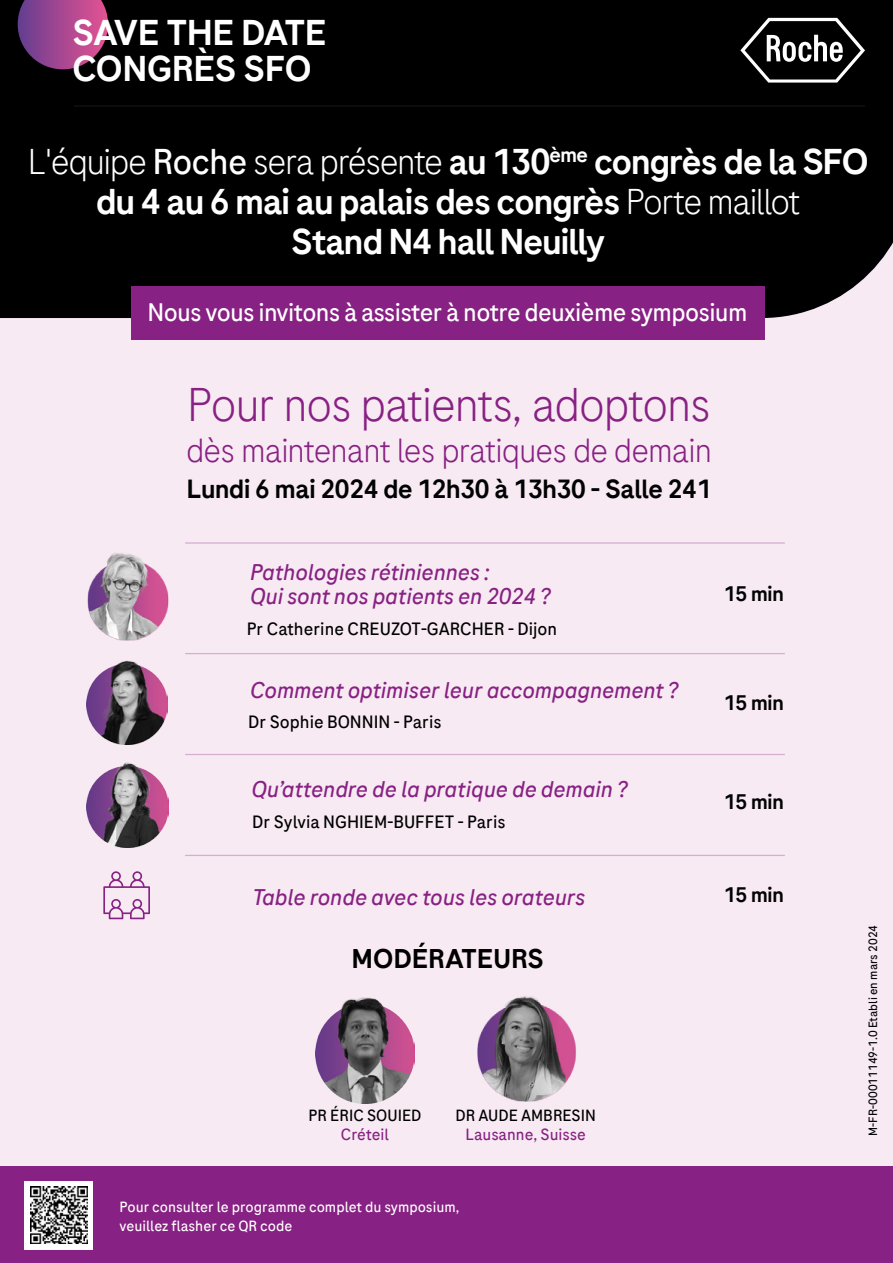
<style>
.page{position:relative;width:893px;height:1263px;background:#fff}
.page>*{position:absolute;margin:0;border:0;box-sizing:border-box;transform-origin:0 0}
.t1{font:300 47.1px "Roche Sans";letter-spacing:-.01em;color:#872183}
.t2{font:500 35.7px/39.9px "Roche Sans";letter-spacing:-.025em;color:#fff;text-align:center}
.t3{font:500 35.7px/35.7px "Roche Sans";color:#fff}
.t4{font:300 33.3px "Roche Sans";letter-spacing:-.01em;color:#872183}
.t5{font:500 27px "Roche Sans";letter-spacing:.01em;color:#000}
.t6{font:500 26.25px "Roche Sans";letter-spacing:-.01em;color:#010202}
.t7{font:25.2px "Roche Sans";letter-spacing:-.025em;color:#fff}
.t8{font:italic 22.65px/24.2px "Roche Sans";letter-spacing:-.01em;color:#872183}
.t9{font:500 21px "Roche Sans";letter-spacing:-.01em;color:#010202}
.t10{font:17.7px "Roche Sans";color:#000}
.t11{font:16.2px "Roche Sans";color:#000}
.t12{font:16.2px "Roche Sans";color:#872183}
.t13{font:14.7px/18.9px "Roche Sans";color:#fff}
.t14{font:12px "Roche Sans";color:#020304}
.s1{font-weight:300}
.s2{font-weight:400}
</style>
<div class="page">
<div style="left:0;top:169px;width:893px;height:1009px;background:#f8eaf3"></div>
<div style="left:0;top:0;width:893px;height:318px;background:#000"></div>
<svg style="left:740px;top:18px;width:125px;height:65px"></svg>
<div style="left:0;top:1166px;width:893px;height:97px;background:#872183"></div>
<div style="left:25px;top:1181px;width:68px;height:68px;background:#fff"></div>
<svg style="left:18px;top:0;width:90px;height:69px;background:#8d3c7b"></svg>
<hr style="left:74px;top:106px;width:791px;height:1px;background:#fff">
<img style="left:30px;top:1187px;width:57px;height:57px">
<div style="left:131px;top:286px;width:633px;height:54px;background:#872183"></div>
<img style="left:87px;top:553px;width:82px;height:88px">
<hr style="left:185px;top:653px;width:600px;height:1px;background:#872183">
<hr style="left:185px;top:754px;width:600px;height:1px;background:#872183">
<hr style="left:185px;top:855px;width:600px;height:1px;background:#872183">
<hr style="left:185px;top:542px;width:600px;height:2px;background:#872183">
<img style="left:86px;top:762px;width:82px;height:86px">
<svg style="left:103px;top:871px;width:47px;height:48px"></svg>
<img style="left:87px;top:660px;width:81px;height:85px">
<img style="left:477px;top:996px;width:99px;height:106px">
<img style="left:315px;top:998px;width:100px;height:105px">
<h2 class="t3" style="left:73px;top:14px;width:255px">SAVE THE DATE<br>CONGRÈS SFO</h2>
<h2 class="t2" style="left:28px;top:141px;width:842px"><span class="s1">L'équipe</span> <span class="s2">Roche</span> <span class="s1">sera présente</span> au 130<sup>ème</sup> congrès de la SFO du 4 au 6 mai au palais des congrès <span class="s1">Porte maillot<br></span>Stand N4 hall Neuilly</h2>
<p class="t7" style="left:147px;top:297px;width:602px">Nous vous invitons à assister à notre deuxième symposium</p>
<h1 class="t1" style="left:187px;top:376px;width:525px">Pour nos patients, adoptons</h1>
<h3 class="t4" style="left:186px;top:429px;width:527px">dès maintenant les pratiques de demain</h3>
<p class="t6" style="left:187px;top:472px;width:526px">Lundi 6 mai 2024 de 12h30 à 13h30 - Salle 241</p>
<p class="t8" style="left:250px;top:559px;width:302px">Pathologies rétiniennes :<br>Qui sont nos patients en 2024 ?</p>
<p class="t10" style="left:247px;top:618px;width:312px">Pr Catherine CREUZOT-GARCHER - Dijon</p>
<p class="t8" style="left:250px;top:677px;width:430px">Comment optimiser leur accompagnement ?</p>
<p class="t10" style="left:248px;top:711px;width:195px">Dr Sophie BONNIN - Paris</p>
<p class="t8" style="left:251px;top:776px;width:378px">Qu’attendre de la pratique de demain ?</p>
<p class="t10" style="left:252px;top:811px;width:255px">Dr Sylvia NGHIEM-BUFFET - Paris</p>
<p class="t9" style="left:724px;top:581px;width:62px">15 min</p>
<p class="t9" style="left:724px;top:690px;width:62px">15 min</p>
<p class="t9" style="left:724px;top:789px;width:62px">15 min</p>
<p class="t8" style="left:252px;top:884px;width:334px">Table ronde avec tous les orateurs</p>
<p class="t9" style="left:724px;top:882px;width:62px">15 min</p>
<p class="t5" style="left:352px;top:942px;width:193px">MODÉRATEURS</p>
<p class="t11" style="left:308px;top:1106px;width:115px">PR ÉRIC SOUIED</p>
<p class="t12" style="left:341px;top:1124px;width:50px">Créteil</p>
<p class="t11" style="left:455px;top:1106px;width:142px">DR AUDE AMBRESIN</p>
<p class="t12" style="left:466px;top:1124px;width:122px">Lausanne, Suisse</p>
<p class="t13" style="left:120px;top:1197px;width:341px">Pour consulter le programme complet du symposium, veuillez flasher ce QR code</p>
<p class="t14" style="left:866px;top:1135px;width:212px;rotate:-90deg">M-FR-00011149-1.0 Etabli en mars 2024</p>
</div>
